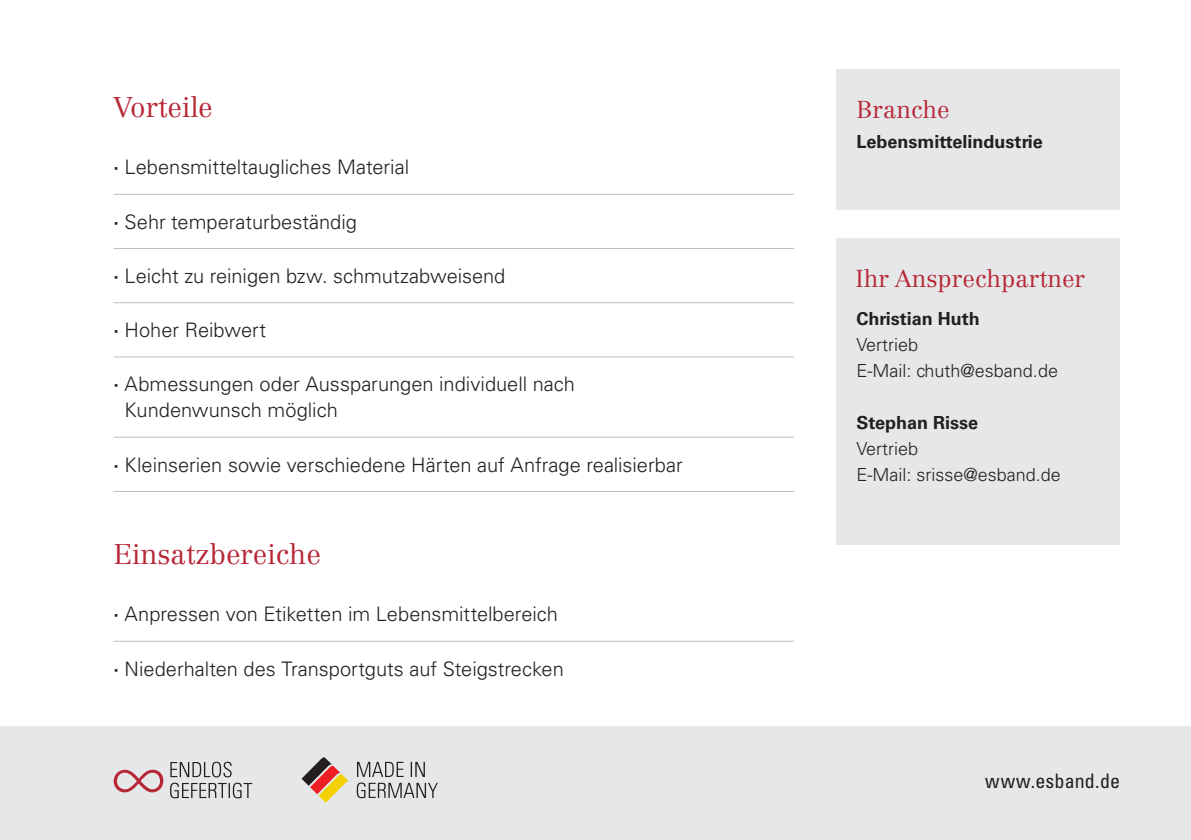
<style>
.page{position:relative;width:1191px;height:840px;background:#fff}
.page>*{position:absolute;margin:0;border:0;box-sizing:border-box;transform-origin:0 0}
.t1{font:300 28px "Centennial LT Std";color:#b72837}
.t2{font:300 24px "Centennial LT Std";color:#b72837}
.t3{font:300 20px/26px "Univers LT Std";color:#231f20}
.t4{font:condensed 20px "Univers LT Std";letter-spacing:.01em;color:#231f20}
.t5{font:300 18px/26px "Univers LT Std";color:#231f20}
.t6{font:700 18px "Univers LT Std";color:#231f20}
.s1{font-weight:700}
</style>
<div class="page">
<hr style="left:113px;top:194px;width:681px;height:1px;background:#bcbdc0">
<hr style="left:113px;top:490px;width:681px;height:1px;background:#bcbdc0">
<hr style="left:113px;top:248px;width:681px;height:1px;background:#bcbdc0">
<hr style="left:113px;top:436px;width:681px;height:1px;background:#bcbdc0">
<hr style="left:113px;top:356px;width:681px;height:1px;background:#bcbdc0">
<hr style="left:113px;top:302px;width:681px;height:1px;background:#bcbdc0">
<hr style="left:113px;top:640px;width:681px;height:1px;background:#bcbdc0">
<div style="left:836px;top:238px;width:284px;height:306px;background:#e6e7e9"></div>
<div style="left:836px;top:69px;width:284px;height:140px;background:#e6e7e9"></div>
<div style="left:0;top:726px;width:1191px;height:113px;background:#e6e7e9"></div>
<svg style="left:301px;top:757px;width:48px;height:45px"></svg>
<svg style="left:356px;top:782px;width:82px;height:15px"></svg>
<svg style="left:357px;top:761px;width:68px;height:15px"></svg>
<svg style="left:114px;top:769px;width:49px;height:23px"></svg>
<svg style="left:170px;top:761px;width:82px;height:36px"></svg>
<h1 class="t1" style="left:113px;top:91px;width:101px">Vorteile</h1>
<p class="t3" style="left:113px;top:154px;width:297px"><span class="s1">·</span> Lebensmitteltaugliches Material</p>
<p class="t3" style="left:113px;top:208px;width:245px"><span class="s1">·</span> Sehr temperaturbeständig</p>
<p class="t3" style="left:113px;top:262px;width:393px"><span class="s1">·</span> Leicht zu reinigen bzw. schmutzabweisend</p>
<p class="t3" style="left:113px;top:317px;width:154px"><span class="s1">·</span> Hoher Reibwert</p>
<p class="t3" style="left:125px;top:371px;width:452px;text-indent:-11px"><span class="s1">·</span> Abmessungen oder Aussparungen individuell nach<br>Kundenwunsch möglich</p>
<p class="t3" style="left:113px;top:451px;width:571px"><span class="s1">·</span> Kleinserien sowie verschiedene Härten auf Anfrage realisierbar</p>
<h1 class="t1" style="left:113px;top:537px;width:209px">Einsatzbereiche</h1>
<p class="t3" style="left:113px;top:601px;width:446px"><span class="s1">·</span> Anpressen von Etiketten im Lebensmittelbereich</p>
<p class="t3" style="left:113px;top:655px;width:452px"><span class="s1">·</span> Niederhalten des Transportguts auf Steigstrecken</p>
<p class="t2" style="left:856px;top:95px;width:95px">Branche</p>
<p class="t6" style="left:856px;top:131px;width:188px">Lebensmittelindustrie</p>
<p class="t2" style="left:855px;top:264px;width:231px">Ihr Ansprechpartner</p>
<p class="t6" style="left:856px;top:308px;width:125px">Christian Huth</p>
<p class="t5" style="left:856px;top:332px;width:203px">Vertrieb<br>E-Mail: chuth@esband.de</p>
<p class="t6" style="left:856px;top:412px;width:123px">Stephan Risse</p>
<p class="t5" style="left:856px;top:436px;width:206px">Vertrieb<br>E-Mail: srisse@esband.de</p>
<p class="t4" style="left:985px;top:767px;width:136px">www.esband.de</p>
</div>
